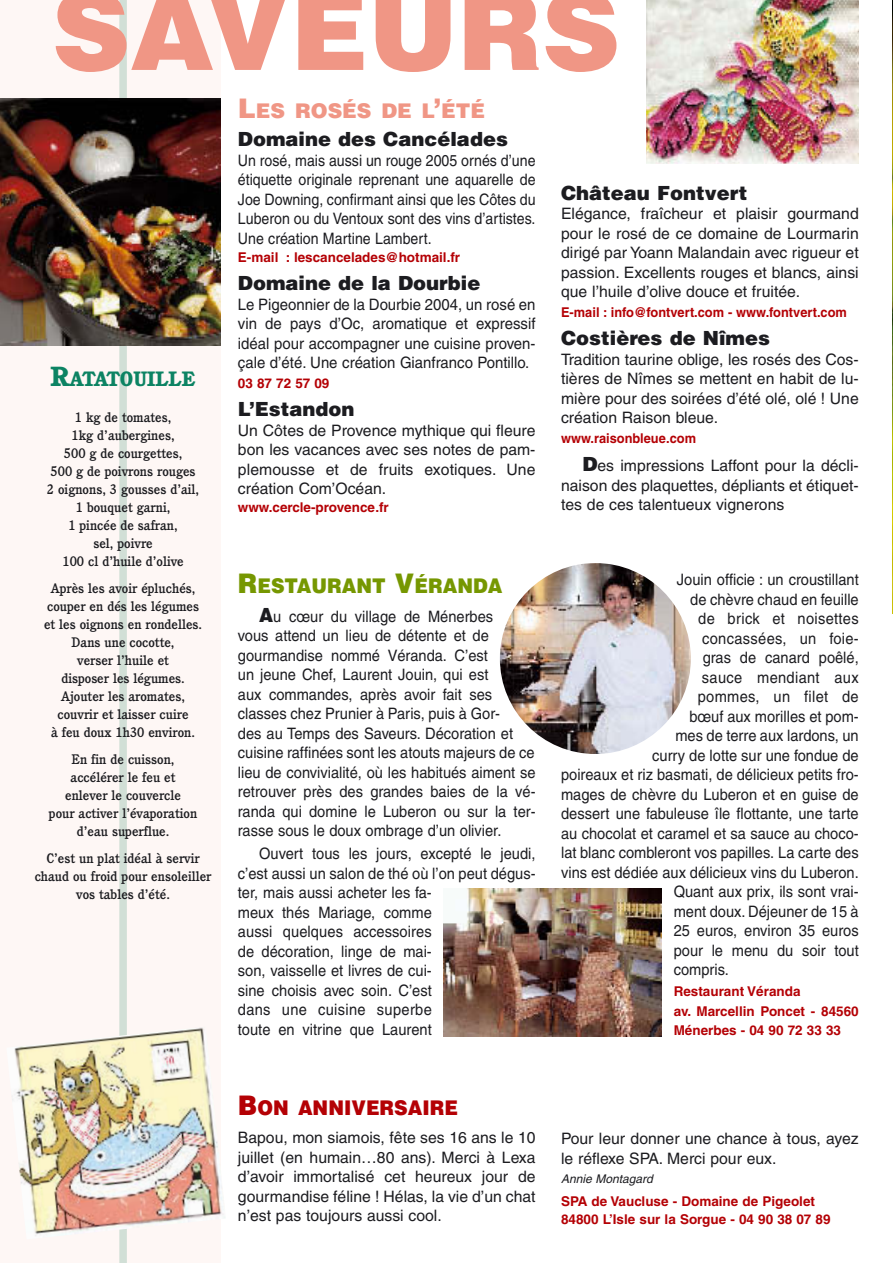
<style>
.page{position:relative;width:893px;height:1263px;background:#fff}
.page>*{position:absolute;margin:0;border:0;box-sizing:border-box;transform-origin:0 0}
.t1{font:900 108px "Helvetica";color:#f09685}
.t2{font:900 20.25px "Helvetica";color:#769701;scale:.93 1}
.t3{font:900 20.25px "Helvetica";color:#f09685}
.t4{font:900 20.25px "Helvetica";color:#b40105;scale:.93 1}
.t5{font:800 20.25px "Cushing";color:#0c8363}
.t6{font:900 19.5px "Helvetica";color:#1c1c20}
.t7{font:15.75px/19.5px "Helvetica";color:#1c1c20;scale:.93 1}
.t8{font:15.75px/19.5px "Helvetica";color:#1c1c20;text-align:justify}
.t9{font:15.75px/19.5px "Helvetica";color:#1c1c20;text-align:justify;scale:.9 1}
.t10{font:15.75px/19.5px "Helvetica";color:#1c1c20;text-align:justify;scale:.95 1}
.t11{font:15.75px "Helvetica";letter-spacing:.02em;color:#1c1c20;scale:.93 1}
.t12{font:500 13.5px/18px "Cushing";color:#1c1c20;text-align:center}
.t13{font:700 13.5px/19.5px "Helvetica";color:#b40105}
.t14{font:700 13.5px "Helvetica";color:#b40105;scale:.95 1}
.t15{font:italic 12px "Helvetica";color:#1c1c20}
.s1{font-size:27px}
.s2{font-weight:900;font-size:19.5px}
</style>
<div class="page">
<div style="left:0;top:0;width:221px;height:1263px;background:#fef7f5"></div>
<div style="left:119px;top:0;width:8px;height:1263px;background:#d1dfd6"></div>
<img style="left:444px;top:888px;width:218px;height:148px">
<img style="left:12px;top:1027px;width:213px;height:212px">
<img style="left:892px;top:0;width:1px;height:613px">
<img style="left:500px;top:563px;width:191px;height:191px;border-radius:50%">
<img style="left:0;top:98px;width:221px;height:247px">
<img style="left:646px;top:0;width:213px;height:164px">
<h1 class="t1" style="left:52px;top:-8px;width:569px">SAVEURS</h1>
<p class="t5" style="left:51px;top:371px;width:146px"><span class="s1">R</span>ATATOUILLE</p>
<p class="t12" style="left:47px;top:410px;width:154px">1 kg de tomates,<br>1kg d’aubergines,<br>500 g de courgettes,<br>500 g de poivrons rouges<br>2 oignons, 3 gousses d’ail,<br>1 bouquet garni,<br>1 pincée de safran,<br>sel, poivre<br>100 cl d’huile d’olive</p>
<p class="t12" style="left:44px;top:581px;width:160px">Après les avoir épluchés, couper en dés les légumes et les oignons en rondelles.<br>Dans une cocotte,<br>verser l’huile et<br>disposer les légumes.<br>Ajouter les aromates, couvrir et laisser cuire<br>à feu doux 1h30 environ.</p>
<p class="t12" style="left:49px;top:752px;width:150px">En fin de cuisson, accélérer le feu et enlever le couvercle<br>pour activer l’évaporation d’eau superflue.</p>
<p class="t12" style="left:35px;top:851px;width:178px">C’est un plat idéal à servir chaud ou froid pour ensoleiller vos tables d’été.</p>
<p class="t3" style="left:238px;top:103px;width:249px"><span class="s1">L</span>ES ROSÉS DE L<span class="s1">’</span>ÉTÉ</p>
<p class="t6" style="left:238px;top:132px;width:271px">Domaine des Cancélades</p>
<p class="t9" style="left:238px;top:152px;width:332px">Un rosé, mais aussi un rouge 2005 ornés d’une étiquette originale reprenant une aquarelle de Joe Downing, confirmant ainsi que les Côtes du Luberon ou du Ventoux sont des vins d’artistes.<br>Une création Martine Lambert.</p>
<p class="t13" style="left:238px;top:249px;width:224px">E-mail : lescancelades@hotmail.fr</p>
<p class="t6" style="left:238px;top:276px;width:244px">Domaine de la Dourbie</p>
<p class="t10" style="left:238px;top:296px;width:315px">Le Pigeonnier de la Dourbie 2004, un rosé en vin de pays d’Oc, aromatique et expressif idéal pour accompagner une cuisine proven&shy;çale d’été. Une création Gianfranco Pontillo.</p>
<p class="t13" style="left:238px;top:375px;width:93px">03 87 72 57 09</p>
<p class="t6" style="left:238px;top:402px;width:118px">L’Estandon</p>
<p class="t8" style="left:238px;top:422px;width:299px">Un Côtes de Provence mythique qui fleure bon les vacances avec ses notes de pam&shy;plemousse et de fruits exotiques. Une création Com’Océan.</p>
<p class="t13" style="left:238px;top:499px;width:152px">www.cercle-provence.fr</p>
<p class="t2" style="left:238px;top:579px;width:286px"><span class="s1">R</span>ESTAURANT <span class="s1">V</span>ÉRANDA</p>
<p class="t7" style="left:238px;top:608px;width:322px;text-indent:21px"><span class="s2">A</span>u cœur du village de Ménerbes<br>vous attend un lieu de détente et de gourmandise nommé Véranda. C’est<br>un jeune Chef, Laurent Jouin, qui est<br>aux commandes, après avoir fait ses classes chez Prunier à Paris, puis à Gor-<br>des au Temps des Saveurs. Décoration et cuisine raffinées sont les atouts majeurs de ce lieu de convivialité, où les habitués aiment se retrouver près des grandes baies de la vé&shy;randa qui domine le Luberon ou sur la ter&shy;rasse sous le doux ombrage d’un olivier.</p>
<p class="t7" style="left:238px;top:845px;width:322px;text-indent:21px">Ouvert tous les jours, excepté le jeudi, c’est aussi un salon de thé où l’on peut dégus&shy;ter, mais aussi acheter les fa-<br>meux thés Mariage, comme<br>aussi quelques accessoires<br>de décoration, linge de mai-<br>son, vaisselle et livres de cui-<br>sine choisis avec soin. C’est<br>dans une cuisine superbe<br>toute en vitrine que Laurent</p>
<p class="t6" style="left:561px;top:186px;width:188px">Château Fontvert</p>
<p class="t8" style="left:561px;top:206px;width:299px">Elégance, fraîcheur et plaisir gourmand pour le rosé de ce domaine de Lourmarin dirigé par Yoann Malandain avec rigueur et passion. Excellents rouges et blancs, ainsi que l’huile d’olive douce et fruitée.</p>
<p class="t14" style="left:561px;top:307px;width:302px">E-mail : info@fontvert.com - www.fontvert.com</p>
<p class="t6" style="left:561px;top:331px;width:210px">Costières de Nîmes</p>
<p class="t8" style="left:561px;top:351px;width:299px">Tradition taurine oblige, les rosés des Cos&shy;tières de Nîmes se mettent en habit de lu&shy;mière pour des soirées d’été olé, olé ! Une création Raison bleue.</p>
<p class="t14" style="left:561px;top:433px;width:144px">www.raisonbleue.com</p>
<p class="t8" style="left:561px;top:458px;width:299px;text-indent:21px"><span class="s2">D</span>es impressions Laffont pour la décli&shy;naison des plaquettes, dépliants et étiquet&shy;tes de ces talentueux vignerons</p>
<p class="t7" style="left:677px;top:571px;width:197px">Jouin officie : un croustillant</p>
<p class="t7" style="left:690px;top:591px;width:183px">de chèvre chaud en feuille</p>
<p class="t11" style="left:698px;top:613px;width:174px">de brick et noisettes</p>
<p class="t11" style="left:702px;top:632px;width:170px">concassées, un foie-</p>
<p class="t7" style="left:703px;top:649px;width:169px">gras de canard poêlé,</p>
<p class="t11" style="left:702px;top:671px;width:170px">sauce mendiant aux</p>
<p class="t11" style="left:698px;top:691px;width:175px">pommes, un filet de</p>
<p class="t7" style="left:689px;top:708px;width:184px">bœuf aux morilles et pom-</p>
<p class="t7" style="left:675px;top:727px;width:199px">mes de terre aux lardons, un</p>
<p class="t7" style="left:652px;top:747px;width:223px">curry de lotte sur une fondue de</p>
<p class="t7" style="left:561px;top:766px;width:322px">poireaux et riz basmati, de délicieux petits fro-</p>
<p class="t7" style="left:561px;top:786px;width:322px">mages de chèvre du Luberon et en guise de</p>
<p class="t7" style="left:561px;top:805px;width:322px">dessert une fabuleuse île flottante, une tarte</p>
<p class="t7" style="left:561px;top:825px;width:322px">au chocolat et caramel et sa sauce au choco-</p>
<p class="t7" style="left:561px;top:844px;width:322px">lat blanc combleront vos papilles. La carte des</p>
<p class="t7" style="left:561px;top:864px;width:322px">vins est dédiée aux délicieux vins du Luberon.</p>
<p class="t7" style="left:674px;top:883px;width:200px">Quant aux prix, ils sont vrai-</p>
<p class="t7" style="left:674px;top:903px;width:200px">ment doux. Déjeuner de 15 à</p>
<p class="t7" style="left:674px;top:922px;width:200px">25 euros, environ 35 euros</p>
<p class="t7" style="left:674px;top:942px;width:200px">pour le menu du soir tout</p>
<p class="t7" style="left:674px;top:961px;width:61px">compris.</p>
<p class="t13" style="left:674px;top:983px;width:187px">Restaurant Véranda<br>av. Marcellin Poncet - 84560<br>Ménerbes - 04 90 72 33 33</p>
<p class="t4" style="left:238px;top:1100px;width:238px"><span class="s1">B</span>ON ANNIVERSAIRE</p>
<p class="t8" style="left:238px;top:1129px;width:299px">Bapou, mon siamois, fête ses 16 ans le 10 juillet (en humain…80 ans). Merci à Lexa d’avoir immortalisé cet heureux jour de gourmandise féline ! Hélas, la vie d’un chat n’est pas toujours aussi cool.</p>
<p class="t8" style="left:561px;top:1130px;width:299px">Pour leur donner une chance à tous, ayez le réflexe SPA. Merci pour eux.</p>
<p class="t15" style="left:561px;top:1174px;width:96px">Annie Montagard</p>
<p class="t13" style="left:561px;top:1193px;width:271px;line-height:18px">SPA de Vaucluse - Domaine de Pigeolet<br>84800 L’Isle sur la Sorgue - 04 90 38 07 89</p>
</div>
